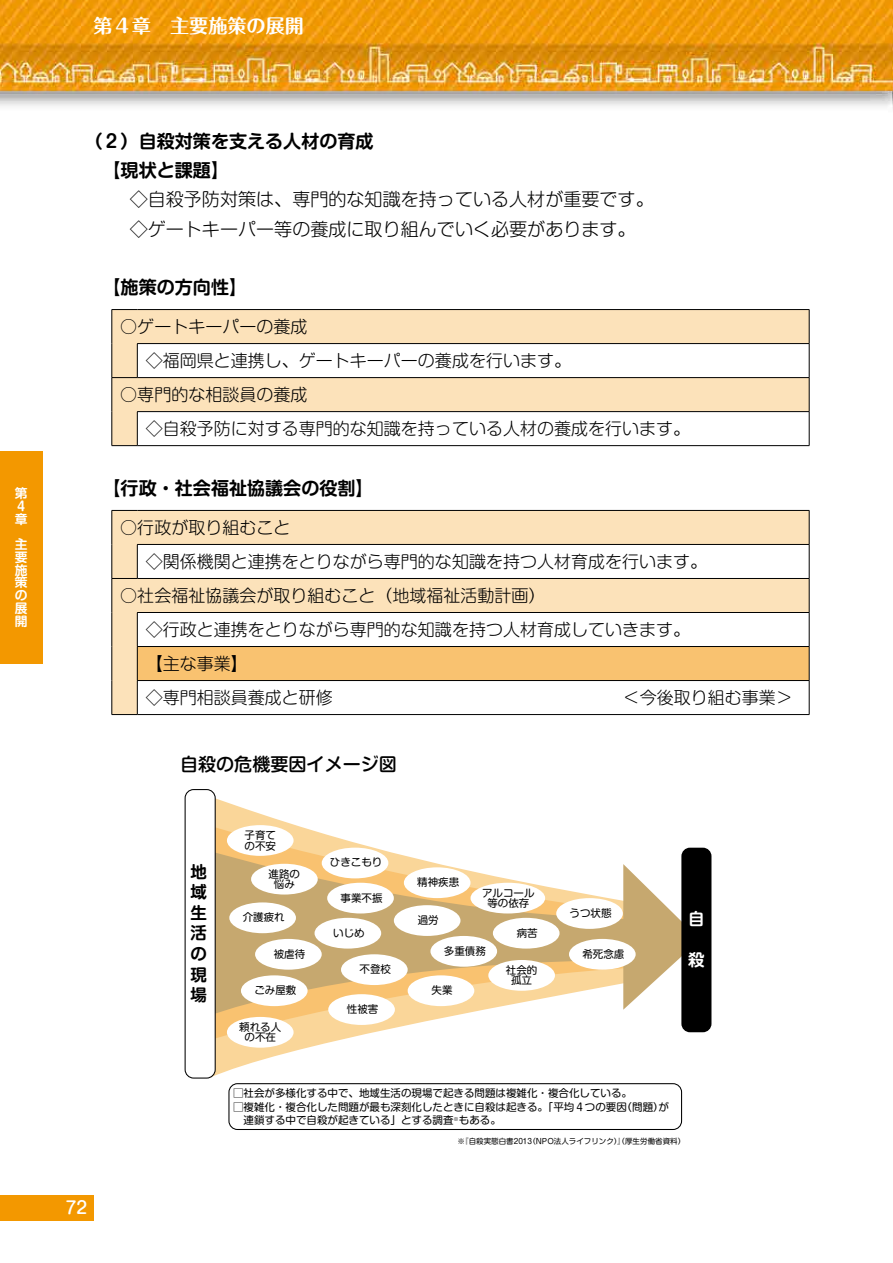
<style>
.page{position:relative;width:893px;height:1263px;background:#fff}
.page>*{position:absolute;margin:0;border:0;box-sizing:border-box;transform-origin:0 0}
.t1{font:700 19.2px "Maru Fo Pro";color:#fff}
.t2{font:300 18px/29.4px "Shin M Go Pr 6";color:#000}
.t3{font:700 18px/29.4px "Shin M Go Pr 6 De";color:#000}
.t4{font:500 18px "Shin M Go Pr 6";color:#000}
.t5{font:300 16.95px/34px "Shin M Go Pr 6";color:#000}
.t6{font:500 16.95px "Shin M Go Pr 6";color:#fff}
.t7{font:700 16.5px/20.7px "Shin M Go Pr 6 De";color:#000;text-align:justify}
.t8{font:700 16.5px "Shin M Go Pr 6 De";color:#fff}
.t9{font:700 12.75px/12.8px "Shin M Go Pr 6 De";color:#fff}
.t10{font:10.5px/10.5px "Shin M Go Pr 6";color:#000;text-align:center}
.t11{font:7.5px "Shin M Go Pr 6";color:#000}
</style>
<div class="page">
<img style="left:0;top:0;width:893px;height:108px">
<div style="left:0;top:1195px;width:94px;height:25px;background:#f39800"></div>
<div style="left:0;top:451px;width:43px;height:212px;background:#f39800"></div>
<svg style="left:113px;top:310px;width:696px;height:135px;fill:#fce2ba"></svg>
<svg style="left:112px;top:309px;width:25px;height:1px"></svg>
<hr style="left:112px;top:310px;width:1px;height:34px;background:#000">
<hr style="left:137px;top:309px;width:672px;height:1px;background:#000">
<hr style="left:809px;top:310px;width:1px;height:33px;background:#000">
<hr style="left:112px;top:344px;width:1px;height:33px;background:#000">
<hr style="left:137px;top:343px;width:672px;height:1px;background:#000">
<hr style="left:137px;top:344px;width:1px;height:33px;background:#000">
<hr style="left:809px;top:344px;width:1px;height:33px;background:#000">
<svg style="left:112px;top:377px;width:25px;height:1px"></svg>
<hr style="left:112px;top:378px;width:1px;height:34px;background:#000">
<hr style="left:137px;top:377px;width:672px;height:1px;background:#000">
<hr style="left:809px;top:378px;width:1px;height:33px;background:#000">
<hr style="left:112px;top:412px;width:1px;height:33px;background:#000">
<hr style="left:137px;top:411px;width:672px;height:1px;background:#000">
<hr style="left:137px;top:412px;width:1px;height:33px;background:#000">
<hr style="left:809px;top:412px;width:1px;height:33px;background:#000">
<svg style="left:112px;top:445px;width:25px;height:1px"></svg>
<hr style="left:137px;top:445px;width:672px;height:1px;background:#000">
<svg style="left:113px;top:511px;width:696px;height:203px"></svg>
<div style="left:137px;top:646px;width:672px;height:34px;background:#f9c270"></div>
<svg style="left:112px;top:510px;width:25px;height:1px"></svg>
<hr style="left:112px;top:511px;width:1px;height:33px;background:#000">
<hr style="left:137px;top:510px;width:672px;height:1px;background:#000">
<hr style="left:809px;top:511px;width:1px;height:33px;background:#000">
<hr style="left:112px;top:544px;width:1px;height:34px;background:#000">
<hr style="left:137px;top:544px;width:672px;height:1px;background:#000">
<hr style="left:137px;top:545px;width:1px;height:33px;background:#000">
<hr style="left:809px;top:545px;width:1px;height:33px;background:#000">
<svg style="left:112px;top:578px;width:25px;height:1px"></svg>
<hr style="left:112px;top:579px;width:1px;height:33px;background:#000">
<hr style="left:137px;top:578px;width:672px;height:1px;background:#000">
<hr style="left:809px;top:579px;width:1px;height:33px;background:#000">
<hr style="left:112px;top:612px;width:1px;height:34px;background:#000">
<hr style="left:137px;top:612px;width:672px;height:1px;background:#000">
<hr style="left:137px;top:613px;width:1px;height:33px;background:#000">
<hr style="left:809px;top:613px;width:1px;height:33px;background:#000">
<hr style="left:112px;top:646px;width:1px;height:34px;background:#000">
<hr style="left:137px;top:646px;width:672px;height:1px;background:#000">
<hr style="left:137px;top:647px;width:1px;height:33px;background:#000">
<hr style="left:809px;top:647px;width:1px;height:33px;background:#000">
<hr style="left:112px;top:680px;width:1px;height:34px;background:#000">
<hr style="left:137px;top:680px;width:672px;height:1px;background:#000">
<hr style="left:137px;top:681px;width:1px;height:33px;background:#000">
<hr style="left:809px;top:681px;width:1px;height:33px;background:#000">
<svg style="left:112px;top:714px;width:25px;height:1px"></svg>
<hr style="left:137px;top:714px;width:672px;height:1px;background:#000">
<svg style="left:210px;top:798px;width:121px;height:280px"></svg>
<svg style="left:216px;top:824px;width:211px;height:218px"></svg>
<svg style="left:216px;top:848px;width:407px;height:173px"></svg>
<svg style="left:623px;top:864px;width:58px;height:146px"></svg>
<div style="left:185px;top:789px;width:30px;height:289px;background:#fff;border-radius:9px"></div>
<div style="left:185px;top:789px;width:31px;height:289px;border:1px solid #000;border-radius:9px"></div>
<div style="left:681px;top:848px;width:30px;height:184px;background:#000;border-radius:9px"></div>
<div style="left:227px;top:825px;width:67px;height:31px;background:#fff;border-radius:50%"></div>
<div style="left:251px;top:864px;width:67px;height:30px;background:#fff;border-radius:50%"></div>
<div style="left:227px;top:1017px;width:67px;height:31px;background:#fff;border-radius:50%"></div>
<div style="left:470px;top:883px;width:75px;height:30px;background:#fff;border-radius:50%"></div>
<div style="left:488px;top:960px;width:67px;height:31px;background:#fff;border-radius:50%"></div>
<div style="left:322px;top:848px;width:66px;height:30px;background:#fff;border-radius:50%"></div>
<div style="left:327px;top:883px;width:67px;height:30px;background:#fff;border-radius:50%"></div>
<div style="left:404px;top:867px;width:66px;height:31px;background:#fff;border-radius:50%"></div>
<div style="left:394px;top:905px;width:66px;height:31px;background:#fff;border-radius:50%"></div>
<div style="left:315px;top:918px;width:66px;height:30px;background:#fff;border-radius:50%"></div>
<div style="left:229px;top:902px;width:67px;height:31px;background:#fff;border-radius:50%"></div>
<div style="left:255px;top:939px;width:67px;height:31px;background:#fff;border-radius:50%"></div>
<div style="left:241px;top:975px;width:67px;height:31px;background:#fff;border-radius:50%"></div>
<div style="left:328px;top:994px;width:67px;height:31px;background:#fff;border-radius:50%"></div>
<div style="left:341px;top:954px;width:67px;height:31px;background:#fff;border-radius:50%"></div>
<div style="left:408px;top:975px;width:66px;height:31px;background:#fff;border-radius:50%"></div>
<div style="left:430px;top:936px;width:67px;height:31px;background:#fff;border-radius:50%"></div>
<div style="left:493px;top:918px;width:66px;height:30px;background:#fff;border-radius:50%"></div>
<div style="left:556px;top:898px;width:67px;height:31px;background:#fff;border-radius:50%"></div>
<div style="left:569px;top:939px;width:67px;height:31px;background:#fff;border-radius:50%"></div>
<div style="left:228px;top:1083px;width:454px;height:47px;border:1px solid #000;border-radius:9px"></div>
<p class="t9" style="left:15px;top:486px;width:14px">第<br>４章</p>
<p class="t9" style="left:15px;top:537px;width:14px;text-align:justify">主要施策の展開</p>
<p class="t1" style="left:94px;top:10px;width:212px">第４章　主要施策の展開</p>
<p class="t3" style="left:103px;top:125px;width:273px;text-indent:-18px">（２）自殺対策を支える人材の育成【現状と課題】</p>
<p class="t2" style="left:130px;top:184px;width:526px">◇自殺予防対策は、専門的な知識を持っている人材が重要です。◇ゲートキーパー等の養成に取り組んでいく必要があります。</p>
<p class="t3" style="left:103px;top:272px;width:146px">【施策の方向性】</p>
<p class="t5" style="left:146px;top:309px;width:427px;text-indent:-26px">○ゲートキーパーの養成<br>◇福岡県と連携し、ゲートキーパーの養成を行います。</p>
<p class="t5" style="left:146px;top:377px;width:546px;text-indent:-26px">○専門的な相談員の養成<br>◇自殺予防に対する専門的な知識を持っている人材の養成を行います。</p>
<p class="t3" style="left:103px;top:473px;width:273px">【行政・社会福祉協議会の役割】</p>
<p class="t5" style="left:146px;top:509px;width:563px;text-indent:-26px">○行政が取り組むこと<br>◇関係機関と連携をとりながら専門的な知識を持つ人材育成を行います。</p>
<p class="t5" style="left:146px;top:577px;width:546px;text-indent:-26px">○社会福祉協議会が取り組むこと（地域福祉活動計画）<br>◇行政と連携をとりながら専門的な知識を持つ人材育成していきます。【主な事業】<br>◇専門相談員養成と研修</p>
<p class="t5" style="left:623px;top:680px;width:172px">＜今後取り組む事業＞</p>
<p class="t6" style="left:66px;top:1194px;width:23px">72</p>
<p class="t4" style="left:180px;top:750px;width:218px">自殺の危機要因イメージ図</p>
<p class="t7" style="left:191px;top:860px;width:18px">地域生活の現場</p>
<p class="t10" style="left:244px;top:829px;width:33px;text-align:left">子育ての不安</p>
<p class="t10" style="left:269px;top:868px;width:33px">進路の悩み</p>
<p class="t10" style="left:243px;top:911px;width:43px">介護疲れ</p>
<p class="t10" style="left:274px;top:948px;width:33px">被虐待</p>
<p class="t10" style="left:254px;top:984px;width:43px">ごみ屋敷</p>
<p class="t10" style="left:239px;top:1021px;width:43px">頼れる人の不在</p>
<p class="t10" style="left:330px;top:857px;width:54px">ひきこもり</p>
<p class="t10" style="left:341px;top:892px;width:43px">事業不振</p>
<p class="t10" style="left:333px;top:927px;width:33px">いじめ</p>
<p class="t10" style="left:360px;top:963px;width:33px">不登校</p>
<p class="t10" style="left:347px;top:1003px;width:33px">性被害</p>
<p class="t10" style="left:417px;top:876px;width:43px">精神疾患</p>
<p class="t10" style="left:418px;top:914px;width:22px">過労</p>
<p class="t10" style="left:482px;top:887px;width:54px">アルコール等の依存</p>
<p class="t10" style="left:517px;top:927px;width:22px">病苦</p>
<p class="t10" style="left:444px;top:945px;width:43px">多重債務</p>
<p class="t10" style="left:432px;top:984px;width:22px">失業</p>
<p class="t10" style="left:506px;top:964px;width:33px">社会的孤立</p>
<p class="t10" style="left:570px;top:907px;width:43px">うつ状態</p>
<p class="t10" style="left:582px;top:948px;width:43px">希死念慮</p>
<p class="t8" style="left:688px;top:904px;width:16px">自</p>
<p class="t8" style="left:688px;top:946px;width:18px">殺</p>
<p class="t10" style="left:233px;top:1087px;width:401px">□社会が多様化する中で、地域生活の現場で起きる問題は複雑化・複合化している。</p>
<p class="t10" style="left:233px;top:1099px;width:437px;line-height:13.5px;text-align:left">□複雑化・複合化した問題が最も深刻化したときに自殺は起きる。「平均４つの要因（問題）が　連鎖する中で自殺が起きている」とする調査<sup>※</sup>もある。</p>
<p class="t11" style="left:457px;top:1135px;width:229px">※『自殺実態白書2013（NPO法人ライフリンク）』（厚生労働省資料）</p>
</div>
